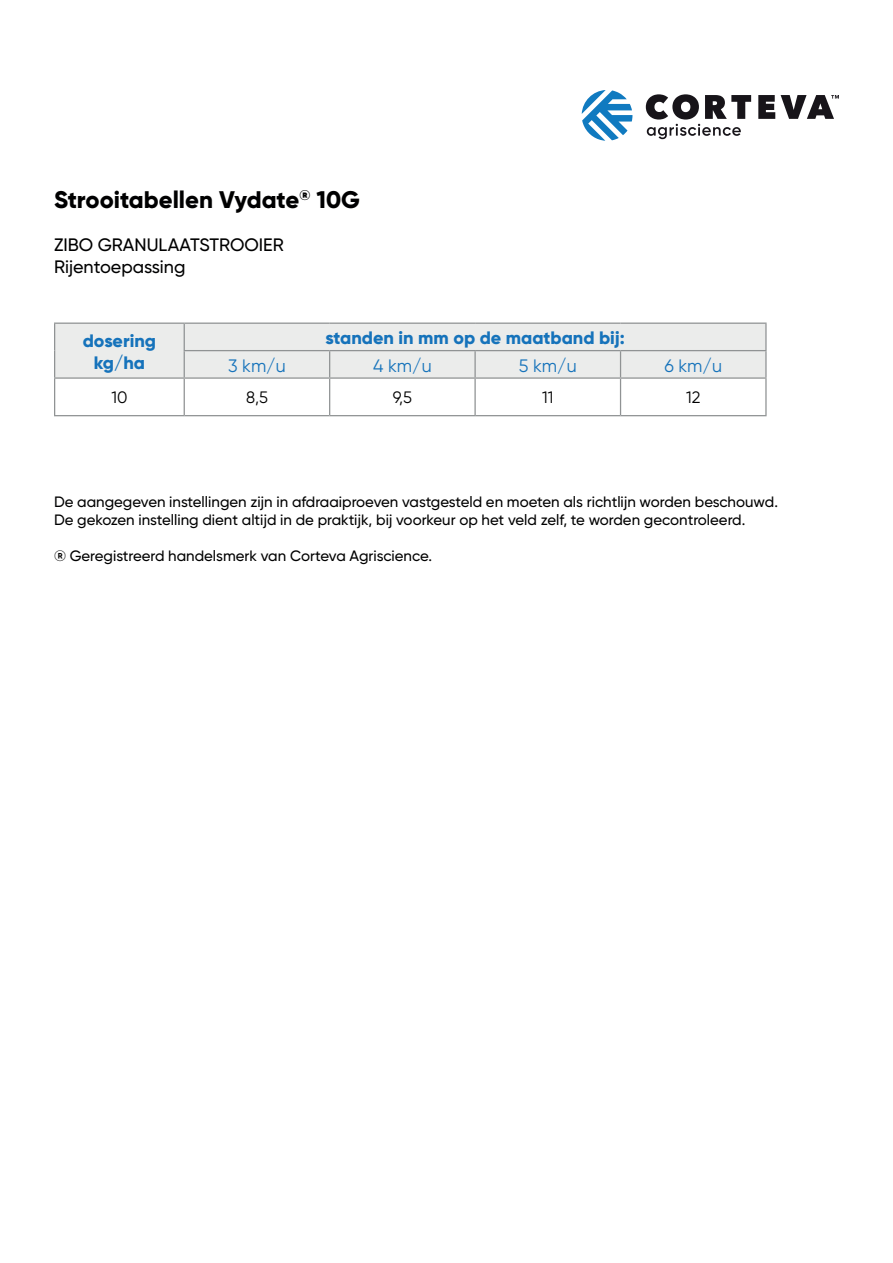
<style>
.page{position:relative;width:893px;height:1263px;background:#fff}
.page>*{position:absolute;margin:0;border:0;box-sizing:border-box;transform-origin:0 0}
.t1{font:800 24px "Gilroy";color:#000001}
.t2{font:800 18px/21.6px "Gilroy";color:#1673bb;text-align:center}
.t3{font:500 18px/21.6px "Gilroy";color:#000001}
.t4{font:18px "Gilroy";color:#1673bb}
.t5{font:16.5px "Gilroy";color:#000001}
.t6{font:500 15px/18px "Gilroy";color:#000001}
</style>
<div class="page">
<svg style="left:582px;top:90px;width:50px;height:51px"></svg>
<svg style="left:758px;top:95px;width:17px;height:24px"></svg>
<svg style="left:781px;top:95px;width:58px;height:24px"></svg>
<svg style="left:646px;top:94px;width:105px;height:45px"></svg>
<hr style="left:620px;top:323px;width:147px;height:1px;background:#909394">
<hr style="left:765px;top:324px;width:2px;height:26px;background:#909394">
<hr style="left:620px;top:350px;width:147px;height:1px;background:#909394">
<div style="left:54px;top:323px;width:712px;height:54px;background:#ebeceb"></div>
<hr style="left:765px;top:351px;width:2px;height:26px;background:#909394">
<hr style="left:54px;top:377px;width:130px;height:2px;background:#909394">
<hr style="left:54px;top:379px;width:1px;height:36px;background:#909394">
<hr style="left:184px;top:377px;width:146px;height:2px;background:#909394">
<hr style="left:184px;top:379px;width:1px;height:36px;background:#909394">
<hr style="left:330px;top:377px;width:145px;height:2px;background:#909394">
<hr style="left:329px;top:379px;width:1px;height:36px;background:#909394">
<hr style="left:475px;top:377px;width:145px;height:2px;background:#909394">
<hr style="left:474px;top:379px;width:2px;height:36px;background:#909394">
<hr style="left:620px;top:377px;width:147px;height:2px;background:#909394">
<hr style="left:620px;top:379px;width:1px;height:36px;background:#909394">
<hr style="left:765px;top:379px;width:2px;height:36px;background:#909394">
<hr style="left:54px;top:415px;width:130px;height:1px;background:#909394">
<hr style="left:184px;top:415px;width:146px;height:1px;background:#909394">
<hr style="left:330px;top:415px;width:145px;height:1px;background:#909394">
<hr style="left:475px;top:415px;width:145px;height:1px;background:#909394">
<hr style="left:620px;top:415px;width:147px;height:1px;background:#909394">
<h1 class="t1" style="left:54px;top:185px;width:307px">Strooitabellen Vydate<sup>®</sup> 10G</h1>
<p class="t3" style="left:54px;top:234px;width:231px">ZIBO GRANULAATSTROOIER<br>Rijentoepassing</p>
<p class="t2" style="left:83px;top:330px;width:75px">dosering kg/ha</p>
<p class="t2" style="left:325px;top:327px;width:301px">standen in mm op de maatband bij:</p>
<p class="t4" style="left:228px;top:354px;width:59px">3 km/u</p>
<p class="t4" style="left:373px;top:354px;width:60px">4 km/u</p>
<p class="t4" style="left:519px;top:354px;width:59px">5 km/u</p>
<p class="t4" style="left:664px;top:354px;width:59px">6 km/u</p>
<p class="t5" style="left:111px;top:388px;width:18px">10</p>
<p class="t5" style="left:246px;top:388px;width:23px">8,5</p>
<p class="t5" style="left:393px;top:388px;width:21px">9,5</p>
<p class="t5" style="left:542px;top:388px;width:13px">11</p>
<p class="t5" style="left:686px;top:388px;width:16px">12</p>
<p class="t6" style="left:54px;top:492px;width:725px">De aangegeven instellingen zijn in afdraaiproeven vastgesteld en moeten als richtlijn worden beschouwd.<br>De gekozen instelling dient altijd in de praktijk, bij voorkeur op het veld zelf, te worden gecontroleerd.</p>
<p class="t6" style="left:54px;top:546px;width:379px">® Geregistreerd handelsmerk van Corteva Agriscience.</p>
</div>
